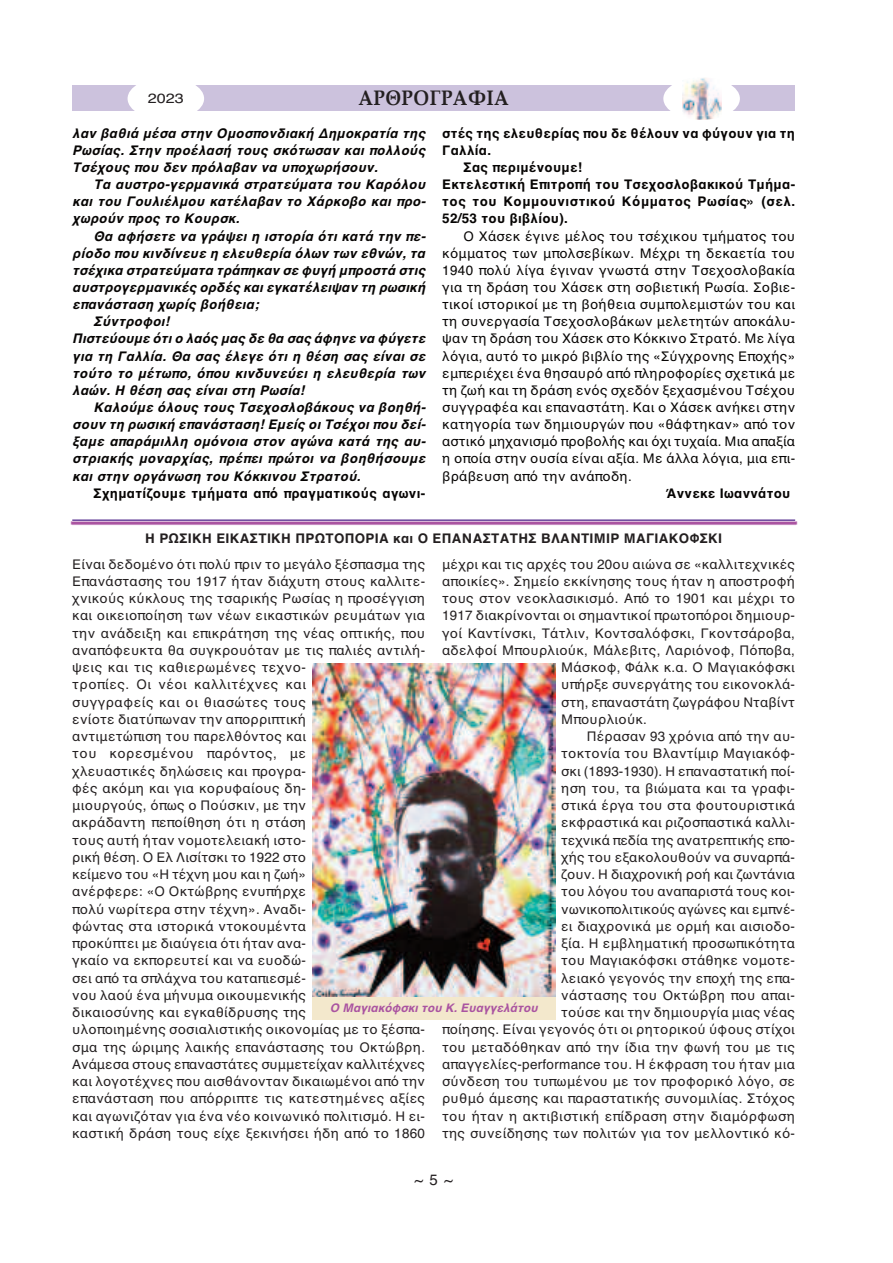
<style>
.page{position:relative;width:893px;height:1263px;background:#fff}
.page>*{position:absolute;margin:0;border:0;box-sizing:border-box;transform-origin:0 0}
.t1{font:700 21px "Palatino";letter-spacing:.02em;color:#231f20;scale:.9 1}
.t2{font:15px "Helvetica";color:#231f20}
.t3{font:13.5px/17.2px "Helvetica";letter-spacing:.02em;color:#231f20}
.t4{font:italic 700 13.5px/17.1px "Helvetica";letter-spacing:.02em;color:#070504;text-align:justify}
.t5{font:13.5px/17.1px "Helvetica";letter-spacing:.02em;color:#070504;text-align:justify}
.t6{font:700 13.5px "Helvetica";letter-spacing:.02em;color:#070504}
.t7{font:13.5px "Helvetica";color:#231f20}
.t8{font:700 13.5px "Helvetica";letter-spacing:.02em;color:#231f20}
.t9{font:700 13.5px "Helvetica";letter-spacing:.04em;color:#070504}
.t10{font:13.5px "Helvetica";letter-spacing:.02em;color:#231f20;scale:1.2 1}
.t11{font:italic 700 12px "Helvetica";color:#aa54a1}
</style>
<div class="page">
<div style="left:72px;top:85px;width:723px;height:26px;background:#ccc2dd"></div>
<div style="left:128px;top:77px;width:76px;height:43px;background:#fff;border-radius:50%"></div>
<div style="left:663px;top:77px;width:77px;height:43px;background:#fff;border-radius:50%"></div>
<img style="left:682px;top:78px;width:39px;height:42px">
<img style="left:72px;top:521px;width:723px;height:4px">
<hr style="left:72px;top:519px;width:723px;height:2px;background:#6a469c">
<img style="left:312px;top:664px;width:243px;height:332px">
<div style="left:312px;top:998px;width:243px;height:21px;background:#f3e8cc"></div>
<p class="t10" style="left:148px;top:91px;width:32px">2023</p>
<h1 class="t1" style="left:359px;top:88px;width:169px">ΑΡΘΡΟΓΡΑΦΙΑ</h1>
<p class="t4" style="left:72px;top:124px;width:354px">λαν βαθιά μέσα στην Ομοσπονδιακή Δημοκρατία της Ρωσίας. Στην προέλασή τους σκότωσαν και πολλούς Τσέχους που δεν πρόλαβαν να υποχωρήσουν.</p>
<p class="t4" style="left:72px;top:176px;width:354px;text-indent:21px">Τα αυστρο-γερμανικά στρατεύματα του Καρόλου και του Γουλιέλμου κατέλαβαν το Χάρκοβο και προ&shy;χωρούν προς το Κουρσκ.</p>
<p class="t4" style="left:94px;top:227px;width:332px">Θα αφήσετε να γράψει η ιστορία ότι κατά την πε-</p>
<p class="t4" style="left:72px;top:244px;width:354px">ρίοδο που κινδίνευε η ελευθερία όλων των εθνών, τα</p>
<p class="t4" style="left:72px;top:262px;width:354px">τσέχικα στρατεύματα τράπηκαν σε φυγή μπροστά στις</p>
<p class="t4" style="left:72px;top:279px;width:354px">αυστρογερμανικές ορδές και εγκατέλειψαν τη ρωσική</p>
<p class="t4" style="left:72px;top:296px;width:188px">επανάσταση χωρίς βοήθεια;</p>
<p class="t4" style="left:94px;top:313px;width:77px">Σύντροφοι!</p>
<p class="t4" style="left:72px;top:330px;width:354px">Πιστεύουμε ότι ο λαός μας δε θα σας άφηνε να φύγετε</p>
<p class="t4" style="left:72px;top:347px;width:354px">για τη Γαλλία. Θα σας έλεγε ότι η θέση σας είναι σε</p>
<p class="t4" style="left:72px;top:365px;width:354px">τούτο το μέτωπο, όπου κινδυνεύει η ελευθερία των</p>
<p class="t4" style="left:72px;top:382px;width:234px">λαών. Η θέση σας είναι στη Ρωσία!</p>
<p class="t4" style="left:94px;top:399px;width:332px">Καλούμε όλους τους Τσεχοσλοβάκους να βοηθή-</p>
<p class="t4" style="left:72px;top:416px;width:354px">σουν τη ρωσική επανάσταση! Εμείς οι Τσέχοι που δεί-</p>
<p class="t4" style="left:72px;top:433px;width:354px">ξαμε απαράμιλλη ομόνοια στον αγώνα κατά της αυ-</p>
<p class="t4" style="left:72px;top:450px;width:354px">στριακής μοναρχίας, πρέπει πρώτοι να βοηθήσουμε</p>
<p class="t4" style="left:72px;top:467px;width:290px">και στην οργάνωση του Κόκκινου Στρατού.</p>
<p class="t6" style="left:94px;top:485px;width:333px">Σχηματίζουμε τμήματα από πραγματικούς αγωνι-</p>
<p class="t6" style="left:442px;top:125px;width:354px">στές της ελευθερίας που δε θέλουν να φύγουν για τη</p>
<p class="t6" style="left:442px;top:142px;width:50px">Γαλλία.</p>
<p class="t6" style="left:463px;top:159px;width:120px">Σας περιμένουμε!</p>
<p class="t6" style="left:442px;top:177px;width:354px">Εκτελεστική Επιτροπή του Τσεχοσλοβακικού Τμήμα-</p>
<p class="t9" style="left:442px;top:194px;width:354px">τος του Κομμουνιστικού Κόμματος Ρωσίας» (σελ.</p>
<p class="t6" style="left:442px;top:211px;width:127px">52/53 του βιβλίου).</p>
<p class="t5" style="left:442px;top:227px;width:354px;text-indent:21px">Ο Χάσεκ έγινε μέλος του τσέχικου τμήματος του κόμματος των μπολσεβίκων. Μέχρι τη δεκαετία του 1940 πολύ λίγα έγιναν γνωστά στην Τσεχοσλοβακία για τη δράση του Χάσεκ στη σοβιετική Ρωσία. Σοβιε&shy;τικοί ιστορικοί με τη βοήθεια συμπολεμιστών του και τη συνεργασία Τσεχοσλοβάκων μελετητών αποκάλυ&shy;ψαν τη δράση του Χάσεκ στο Κόκκινο Στρατό. Με λίγα λόγια, αυτό το μικρό βιβλίο της «Σύγχρονης Εποχής» εμπεριέχει ένα θησαυρό από πληροφορίες σχετικά με τη ζωή και τη δράση ενός σχεδόν ξεχασμένου Τσέχου συγγραφέα και επαναστάτη. Και ο Χάσεκ ανήκει στην κατηγορία των δημιουργών που «θάφτηκαν» από τον αστικό μηχανισμό προβολής και όχι τυχαία. Μια απαξία η οποία στην ουσία είναι αξία. Με άλλα λόγια, μια επι&shy;βράβευση από την ανάποδη.</p>
<p class="t6" style="left:665px;top:485px;width:127px">Άννεκε Ιωαννάτου</p>
<p class="t8" style="left:145px;top:531px;width:578px">Η ΡΩΣΙΚΗ ΕΙΚΑΣΤΙΚΗ ΠΡΩΤΟΠΟΡΙΑ και Ο ΕΠΑΝΑΣΤΑΤΗΣ ΒΛΑΝΤΙΜΙΡ ΜΑΓΙΑΚΟΦΣΚΙ</p>
<p class="t3" style="left:72px;top:555px;width:355px">Είναι δεδομένο ότι πολύ πριν το μεγάλο ξέσπασμα της Επανάστασης του 1917 ήταν διάχυτη στους καλλιτε&shy;χνικούς κύκλους της τσαρικής Ρωσίας η προσέγγιση και οικειοποίηση των νέων εικαστικών ρευμάτων για την ανάδειξη και επικράτηση της νέας οπτικής, που αναπόφευκτα θα συγκρουόταν με τις παλιές αντιλή&shy;ψεις και τις καθιερωμένες τεχνο-<br>τροπίες. Οι νέοι καλλιτέχνες και<br>συγγραφείς και οι θιασώτες τους<br>ενίοτε διατύπωναν την απορριπτική<br>αντιμετώπιση του παρελθόντος και<br>του κορεσμένου παρόντος, με<br>χλευαστικές δηλώσεις και προγρα-<br>φές ακόμη και για κορυφαίους δη-<br>μιουργούς, όπως ο Πούσκιν, με την<br>ακράδαντη πεποίθηση ότι η στάση<br>τους αυτή ήταν νομοτελειακή ιστο-<br>ρική θέση. Ο Ελ Λισίτσκι το 1922 στο<br>κείμενο του «Η τέχνη μου και η ζωή»<br>ανέρφερε: «Ο Οκτώβρης ενυπήρχε<br>πολύ νωρίτερα στην τέχνη». Αναδι-<br>φώντας στα ιστορικά ντοκουμέντα<br>προκύπτει με διαύγεια ότι ήταν ανα-<br>γκαίο να εκπορευτεί και να ευοδώ-<br>σει από τα σπλάχνα του καταπιεσμέ-<br>νου λαού ένα μήνυμα οικουμενικής<br>δικαιοσύνης και εγκαθίδρυσης της<br>υλοποιημένης σοσιαλιστικής οικονομίας με το ξέσπα&shy;σμα της ώριμης λαικής επανάστασης του Οκτώβρη.<br>Ανάμεσα στους επαναστάτες συμμετείχαν καλλιτέχνες και λογοτέχνες που αισθάνονταν δικαιωμένοι από την επανάσταση που απόρριπτε τις κατεστημένες αξίες και αγωνιζόταν για ένα νέο κοινωνικό πολιτισμό. Η ει&shy;καστική δράση τους είχε ξεκινήσει ήδη από το 1860</p>
<p class="t3" style="left:442px;top:555px;width:354px">μέχρι και τις αρχές του 20ου αιώνα σε «καλλιτεχνικές</p>
<p class="t3" style="left:442px;top:572px;width:354px">αποικίες». Σημείο εκκίνησης τους ήταν η αποστροφή</p>
<p class="t3" style="left:442px;top:590px;width:354px">τους στον νεοκλασικισμό. Από το 1901 και μέχρι το</p>
<p class="t3" style="left:442px;top:607px;width:354px">1917 διακρίνονται οι σημαντικοί πρωτοπόροι δημιουρ-</p>
<p class="t3" style="left:442px;top:624px;width:354px">γοί Καντίνσκι, Τάτλιν, Κοντσαλόφσκι, Γκοντσάροβα,</p>
<p class="t3" style="left:442px;top:641px;width:354px">αδελφοί Μπουρλιούκ, Μάλεβιτς, Λαριόνοφ, Πόποβα,</p>
<p class="t3" style="left:561px;top:659px;width:235px">Μάσκοφ, Φάλκ κ.α. Ο Μαγιακόφσκι</p>
<p class="t3" style="left:561px;top:676px;width:235px">υπήρξε συνεργάτης του εικονοκλά-</p>
<p class="t3" style="left:561px;top:693px;width:235px">στη, επαναστάτη ζωγράφου Νταβίντ</p>
<p class="t3" style="left:561px;top:710px;width:87px">Μπουρλιούκ.</p>
<p class="t3" style="left:587px;top:728px;width:210px">Πέρασαν 93 χρόνια από την αυ-</p>
<p class="t3" style="left:561px;top:745px;width:235px">τοκτονία του Βλαντίμιρ Μαγιακόφ-</p>
<p class="t3" style="left:561px;top:762px;width:235px">σκι (1893-1930). Η επαναστατική ποί-</p>
<p class="t3" style="left:561px;top:779px;width:235px">ηση του, τα βιώματα και τα γραφι-</p>
<p class="t3" style="left:561px;top:797px;width:235px">στικά έργα του στα φουτουριστικά</p>
<p class="t3" style="left:561px;top:814px;width:235px">εκφραστικά και ριζοσπαστικά καλλι-</p>
<p class="t7" style="left:561px;top:832px;width:235px">τεχνικά πεδία της ανατρεπτικής επο-</p>
<p class="t3" style="left:561px;top:848px;width:235px">χής του εξακολουθούν να συναρπά-</p>
<p class="t3" style="left:561px;top:866px;width:235px">ζουν. Η διαχρονική ροή και ζωντάνια</p>
<p class="t3" style="left:561px;top:883px;width:235px">του λόγου του αναπαριστά τους κοι-</p>
<p class="t7" style="left:561px;top:901px;width:235px">νωνικοπολιτικούς αγώνες και εμπνέ-</p>
<p class="t3" style="left:561px;top:917px;width:235px">ει διαχρονικά με ορμή και αισιοδο-</p>
<p class="t3" style="left:561px;top:935px;width:235px">ξία. Η εμβληματική προσωπικότητα</p>
<p class="t3" style="left:561px;top:952px;width:235px">του Μαγιακόφσκι στάθηκε νομοτε-</p>
<p class="t3" style="left:561px;top:969px;width:235px">λειακό γεγονός την εποχή της επα-</p>
<p class="t3" style="left:561px;top:986px;width:235px">νάστασης του Οκτώβρη που απαι-</p>
<p class="t3" style="left:561px;top:1004px;width:235px">τούσε και την δημιουργία μιας νέας</p>
<p class="t3" style="left:442px;top:1021px;width:354px">ποίησης. Είναι γεγονός ότι οι ρητορικού ύφους στίχοι</p>
<p class="t3" style="left:442px;top:1038px;width:354px">του μεταδόθηκαν από την ίδια την φωνή του με τις</p>
<p class="t3" style="left:442px;top:1055px;width:354px">απαγγελίες-performance του. Η έκφραση του ήταν μια</p>
<p class="t3" style="left:442px;top:1073px;width:354px">σύνδεση του τυπωμένου με τον προφορικό λόγο, σε</p>
<p class="t3" style="left:442px;top:1090px;width:354px">ρυθμό άμεσης και παραστατικής συνομιλίας. Στόχος</p>
<p class="t3" style="left:442px;top:1107px;width:354px">του ήταν η ακτιβιστική επίδραση στην διαμόρφωση</p>
<p class="t3" style="left:442px;top:1124px;width:354px">της συνείδησης των πολιτών για τον μελλοντικό κό-</p>
<p class="t11" style="left:330px;top:1001px;width:210px">Ο Μαγιακόφσκι του Κ. Ευαγγελάτου</p>
<p class="t2" style="left:414px;top:1171px;width:40px">~5~</p>
</div>
